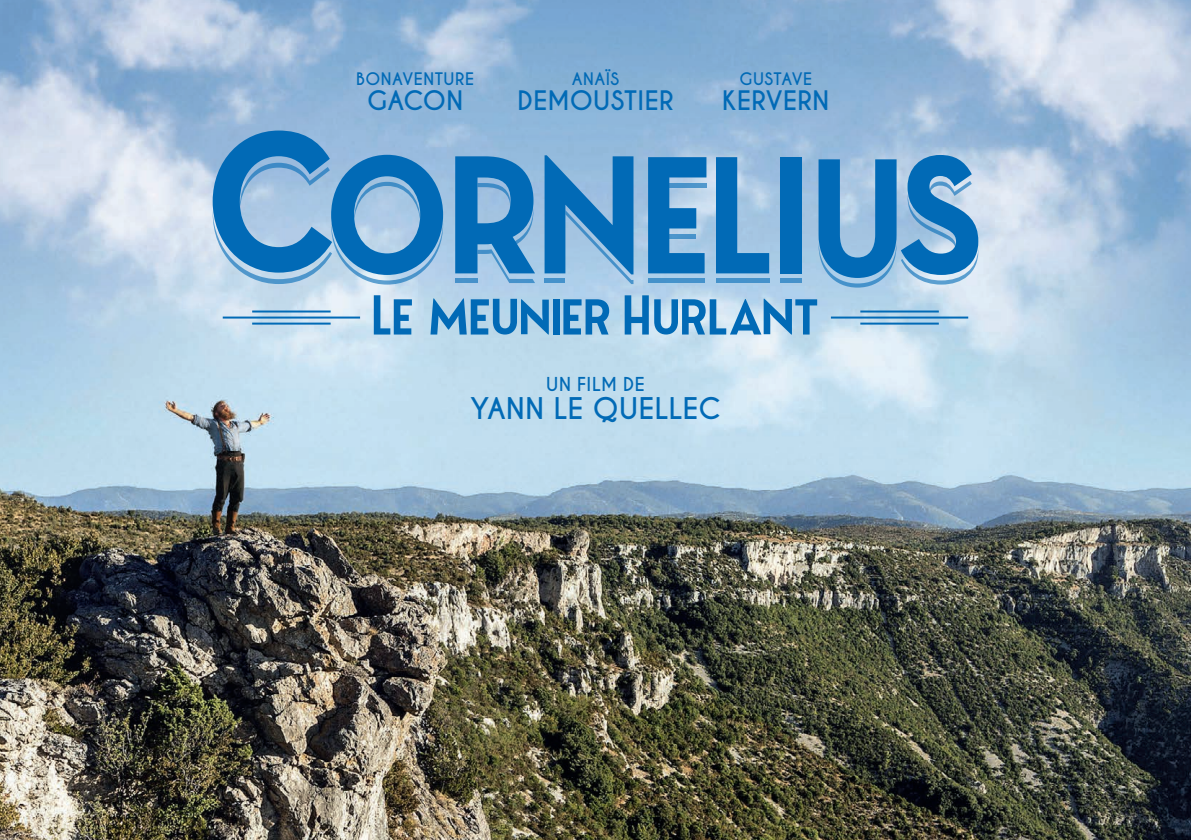
<style>
.page{position:relative;width:1191px;height:840px;background:#fff}
.page>*{position:absolute;margin:0;border:0;box-sizing:border-box;transform-origin:0 0}
.t1{font:700 28px "Caviar Dreams";letter-spacing:.005em;color:#016ab6}
.t2{font:700 25.2px "Caviar Dreams";letter-spacing:.01em;color:#016ab6}
.t3{font:700 18px "Caviar Dreams";letter-spacing:.035em;color:#016ab6}
.t4{font:700 16.2px "Caviar Dreams";letter-spacing:.03em;color:#016ab6}
</style>
<div class="page">
<img style="left:0;top:0;width:1191px;height:839px">
<hr style="left:648px;top:279px;width:56px;height:4px;background:#4592ca">
<hr style="left:780px;top:279px;width:21px;height:4px;background:#4592cb">
<hr style="left:716px;top:279px;width:53px;height:4px;background:#4592cb">
<svg style="left:455px;top:156px;width:80px;height:127px;background:#3a89c5"></svg>
<svg style="left:213px;top:130px;width:230px;height:154px;background:#63a0d0"></svg>
<svg style="left:544px;top:155px;width:89px;height:129px;background:#4c94ca"></svg>
<svg style="left:648px;top:157px;width:58px;height:116px;background:#3989c5"></svg>
<svg style="left:818px;top:155px;width:160px;height:132px;background:#599bcd"></svg>
<div style="left:780px;top:157px;width:21px;height:116px;background:#016ab6"></div>
<svg style="left:716px;top:157px;width:53px;height:116px;background:#5398cc"></svg>
<hr style="left:223px;top:316px;width:137px;height:2px;background:#016ab6">
<hr style="left:252px;top:322px;width:79px;height:2px;background:#016ab6">
<hr style="left:252px;top:310px;width:79px;height:2px;background:#016ab6">
<hr style="left:831px;top:316px;width:137px;height:2px;background:#016ab6">
<hr style="left:860px;top:322px;width:78px;height:2px;background:#016ab6">
<hr style="left:860px;top:310px;width:78px;height:2px;background:#016ab6">
<svg style="left:374px;top:295px;width:38px;height:39px"></svg>
<div style="left:553px;top:299px;width:6px;height:35px;background:#016ab6"></div>
<svg style="left:563px;top:299px;width:46px;height:35px;background:#4995cb"></svg>
<svg style="left:430px;top:298px;width:119px;height:36px;background:#5da0d0"></svg>
<svg style="left:624px;top:295px;width:193px;height:39px;background:#72acd7"></svg>
<p class="t4" style="left:356px;top:69px;width:120px">BONAVENTURE</p>
<h2 class="t2" style="left:367px;top:85px;width:98px">GACON</h2>
<p class="t4" style="left:572px;top:69px;width:49px">ANAÏS</p>
<h2 class="t2" style="left:517px;top:85px;width:158px">DEMOUSTIER</h2>
<p class="t4" style="left:739px;top:69px;width:74px">GUSTAVE</p>
<h2 class="t2" style="left:722px;top:85px;width:109px">KERVERN</h2>
<p class="t3" style="left:546px;top:373px;width:100px">UN FILM DE</p>
<h1 class="t1" style="left:470px;top:391px;width:252px">YANN LE QUELLEC</h1>
</div>
